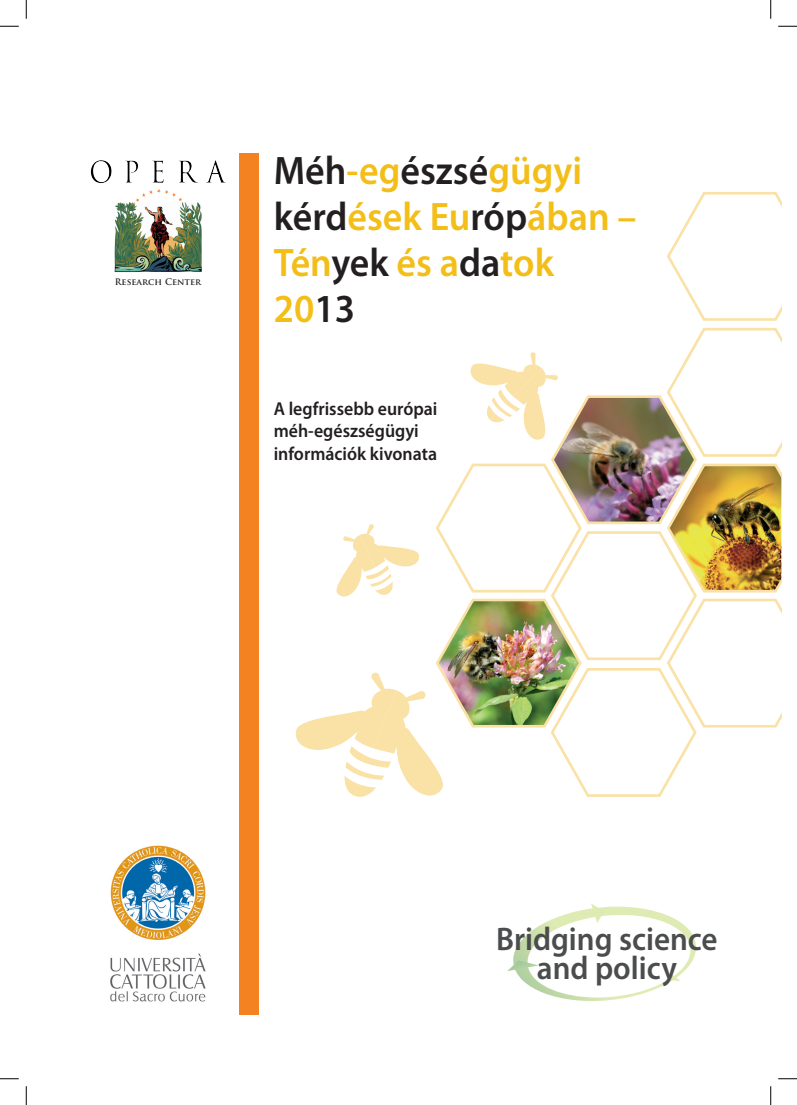
<style>
.page{position:relative;width:797px;height:1105px;background:#fff}
.page>*{position:absolute;margin:0;border:0;box-sizing:border-box;transform-origin:0 0}
.t1{font:600 39.88px/46px "Myriad Pro";color:#f3be18;scale:.95 1}
.t2{font:600 32.75px "Myriad Pro";color:#4b4c4d;scale:.95 1}
.t3{font:600 18.75px/22.5px "Myriad Pro";color:#231f20;scale:.95 1}
.t4{font:700 8.75px "Trajan Pro";letter-spacing:.01em;color:#231f20}
.s1{color:#231f20}
</style>
<div class="page">
<img style="left:90px;top:153px;width:151px;height:120px">
<div style="left:239px;top:154px;width:19px;height:861px;background:#f58220"></div>
<svg style="left:507px;top:903px;width:189px;height:98px"></svg>
<img style="left:110px;top:845px;width:96px;height:157px">
<svg style="left:295px;top:192px;width:486px;height:605px"></svg>
<svg style="left:0;top:25px;width:19px;height:2px"></svg>
<svg style="left:778px;top:25px;width:19px;height:2px"></svg>
<svg style="left:0;top:1078px;width:19px;height:1px"></svg>
<svg style="left:778px;top:1078px;width:19px;height:1px"></svg>
<svg style="left:25px;top:0;width:2px;height:19px"></svg>
<svg style="left:25px;top:1086px;width:2px;height:19px"></svg>
<svg style="left:770px;top:0;width:1px;height:19px"></svg>
<svg style="left:770px;top:1086px;width:1px;height:19px"></svg>
<p class="t4" style="left:115px;top:276px;width:88px">Research Center</p>
<p class="t1" style="left:274px;top:148px;width:383px"><span class="s1">Méh</span>-eg<span class="s1">észsé</span>gügyi <span class="s1">kérd</span>ések Eu<span class="s1">róp</span>ában –</p>
<p class="t1" style="left:274px;top:240px;width:296px">Tén<span class="s1">yek</span> és a<span class="s1">da</span>tok<br>20<span class="s1">13</span></p>
<p class="t3" style="left:274px;top:398px;width:174px">A legfrissebb európai méh-egészségügyi információk kivonata</p>
<p class="t2" style="left:496px;top:921px;width:235px">Bridging science</p>
<p class="t2" style="left:537px;top:950px;width:149px">and policy</p>
</div>
